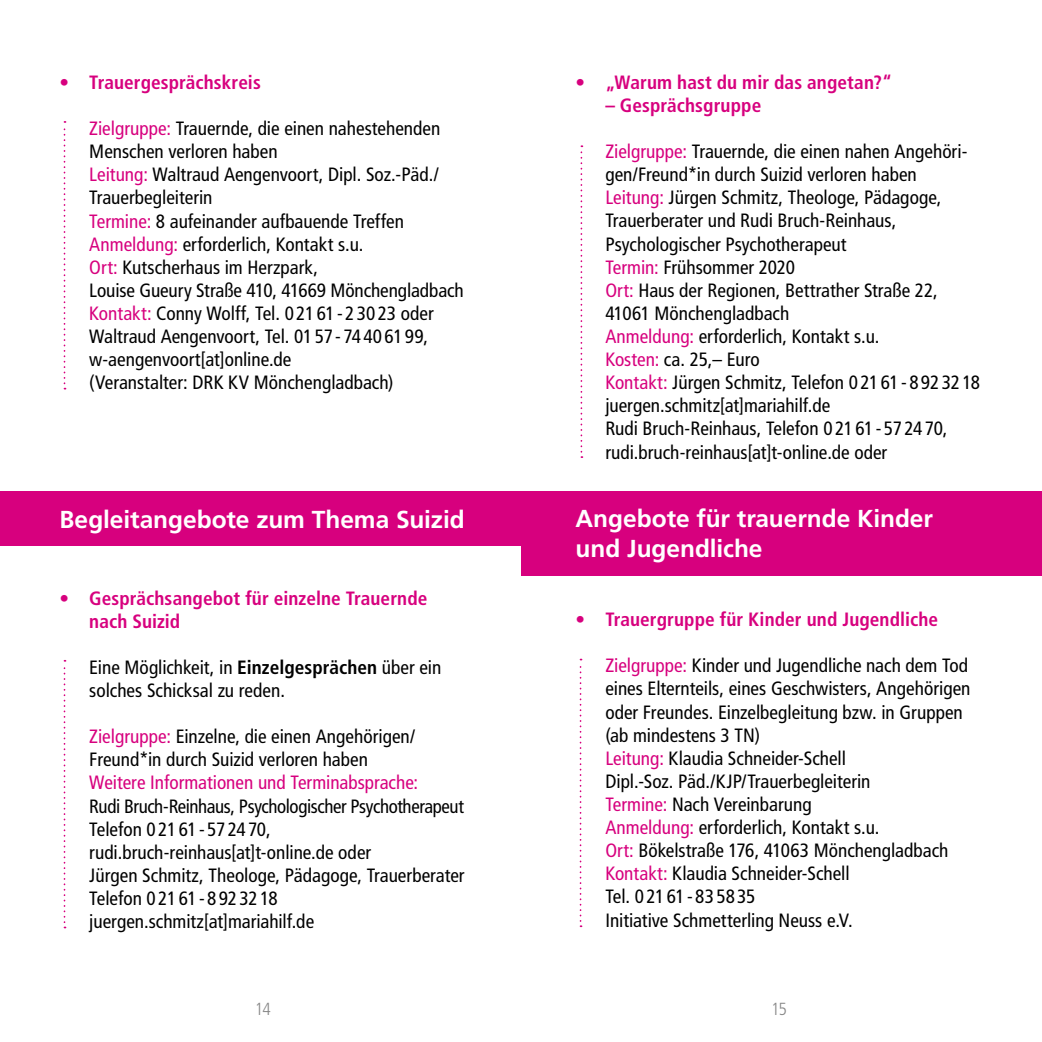
<style>
.page{position:relative;width:1042px;height:1042px;background:#fff}
.page>*{position:absolute;margin:0;border:0;box-sizing:border-box;transform-origin:0 0}
.t1{font:700 24.5px/29.4px "Frutiger LT";color:#fff}
.t2{font:condensed 19.25px/23.1px "Frutiger LT";color:#000}
.t3{font:700 condensed 19.25px/23.1px "Frutiger LT";letter-spacing:.005em;color:#d7007e}
.t4{font:condensed 19.25px "Frutiger LT";color:#d7007e}
.t5{font:300 condensed 17.5px "Frutiger LT";color:#878787}
.s1{color:#d7007e}
.s2{font-weight:700}
</style>
<div class="page">
<div style="left:521px;top:491px;width:521px;height:84px;background:#d7007e"></div>
<div style="left:0;top:491px;width:521px;height:55px;background:#d7007e"></div>
<svg style="left:64px;top:121px;width:1px;height:268px"></svg>
<svg style="left:64px;top:660px;width:1px;height:268px"></svg>
<svg style="left:580px;top:659px;width:1px;height:268px"></svg>
<svg style="left:580px;top:145px;width:2px;height:313px"></svg>
<p class="t3" style="left:60px;top:71px;width:203px">• Trauergesprächskreis</p>
<p class="t2" style="left:89px;top:117px;width:376px"><span class="s1">Zielgruppe:</span> Trauernde, die einen nahestehenden Menschen verloren haben<br><span class="s1">Leitung:</span> Waltraud Aengenvoort, Dipl. Soz.-Päd./ Trauerbegleiterin<br><span class="s1">Termine:</span> 8 aufeinander aufbauende Treffen <span class="s1">Anmeldung:</span> erforderlich, Kontakt s.u.<br><span class="s1">Ort:</span> Kutscherhaus im Herzpark,<br>Louise Gueury Straße 410, 41669 Mönchengladbach <span class="s1">Kontakt:</span> Conny Wolff, Tel. 0 21 61 - 2 30 23 oder Waltraud Aengenvoort, Tel. 01 57 - 74 40 61 99, w-aengenvoort[at]online.de<br>(Veranstalter: DRK KV Mönchengladbach)</p>
<p class="t1" style="left:60px;top:505px;width:407px">Begleitangebote zum Thema Suizid</p>
<p class="t3" style="left:89px;top:586px;width:340px;text-indent:-30px">• Gesprächsangebot für einzelne Trauernde nach Suizid</p>
<p class="t2" style="left:89px;top:656px;width:354px">Eine Möglichkeit, in <span class="s2">Einzelgesprächen</span> über ein solches Schicksal zu reden.</p>
<p class="t2" style="left:89px;top:725px;width:327px"><span class="s1">Zielgruppe:</span> Einzelne, die einen Angehörigen/<br>Freund*in durch Suizid verloren haben</p>
<p class="t4" style="left:89px;top:771px;width:330px">Weitere Informationen und Terminabsprache:</p>
<p class="t2" style="left:89px;top:794px;width:377px">Rudi Bruch-Reinhaus, Psychologischer Psychotherapeut Telefon 0 21 61 - 57 24 70, rudi.bruch-reinhaus[at]t-online.de oder<br>Jürgen Schmitz, Theologe, Pädagoge, Trauerberater Telefon 0 21 61 - 8 92 32 18 juergen.schmitz[at]mariahilf.de</p>
<p class="t3" style="left:575px;top:71px;width:318px">• „Warum hast du mir das angetan?“</p>
<p class="t3" style="left:605px;top:94px;width:157px">– Gesprächsgruppe</p>
<p class="t2" style="left:605px;top:140px;width:376px"><span class="s1">Zielgruppe:</span> Trauernde, die einen nahen Angehöri&shy;gen/Freund*in durch Suizid verloren haben <span class="s1">Leitung:</span> Jürgen Schmitz, Theologe, Pädagoge, Trauerberater und Rudi Bruch-Reinhaus, Psychologischer Psychotherapeut<br><span class="s1">Termin:</span> Frühsommer 2020<br><span class="s1">Ort:</span> Haus der Regionen, Bettrather Straße 22, 41061 Mönchengladbach<br><span class="s1">Anmeldung:</span> erforderlich, Kontakt s.u.<br><span class="s1">Kosten:</span> ca. 25,– Euro<br><span class="s1">Kontakt:</span> Jürgen Schmitz, Telefon 0 21 61 - 8 92 32 18 juergen.schmitz[at]mariahilf.de<br>Rudi Bruch-Reinhaus, Telefon 0 21 61 - 57 24 70, rudi.bruch-reinhaus[at]t-online.de oder</p>
<p class="t1" style="left:575px;top:504px;width:359px">Angebote für trauernde Kinder und Jugendliche</p>
<p class="t3" style="left:575px;top:608px;width:364px">• Trauergruppe für Kinder und Jugendliche</p>
<p class="t2" style="left:605px;top:654px;width:367px"><span class="s1">Zielgruppe:</span> Kinder und Jugendliche nach dem Tod eines Elternteils, eines Geschwisters, Angehörigen oder Freundes. Einzelbegleitung bzw. in Gruppen (ab mindestens 3 TN)<br><span class="s1">Leitung:</span> Klaudia Schneider-Schell<br>Dipl.-Soz. Päd./KJP/Trauerbegleiterin<br><span class="s1">Termine:</span> Nach Vereinbarung<br><span class="s1">Anmeldung:</span> erforderlich, Kontakt s.u.<br><span class="s1">Ort:</span> Bökelstraße 176, 41063 Mönchengladbach <span class="s1">Kontakt:</span> Klaudia Schneider-Schell<br>Tel. 0 21 61 - 83 58 35<br>Initiative Schmetterling Neuss e.V.</p>
<p class="t5" style="left:255px;top:998px;width:18px">14</p>
<p class="t5" style="left:771px;top:998px;width:17px">15</p>
</div>
